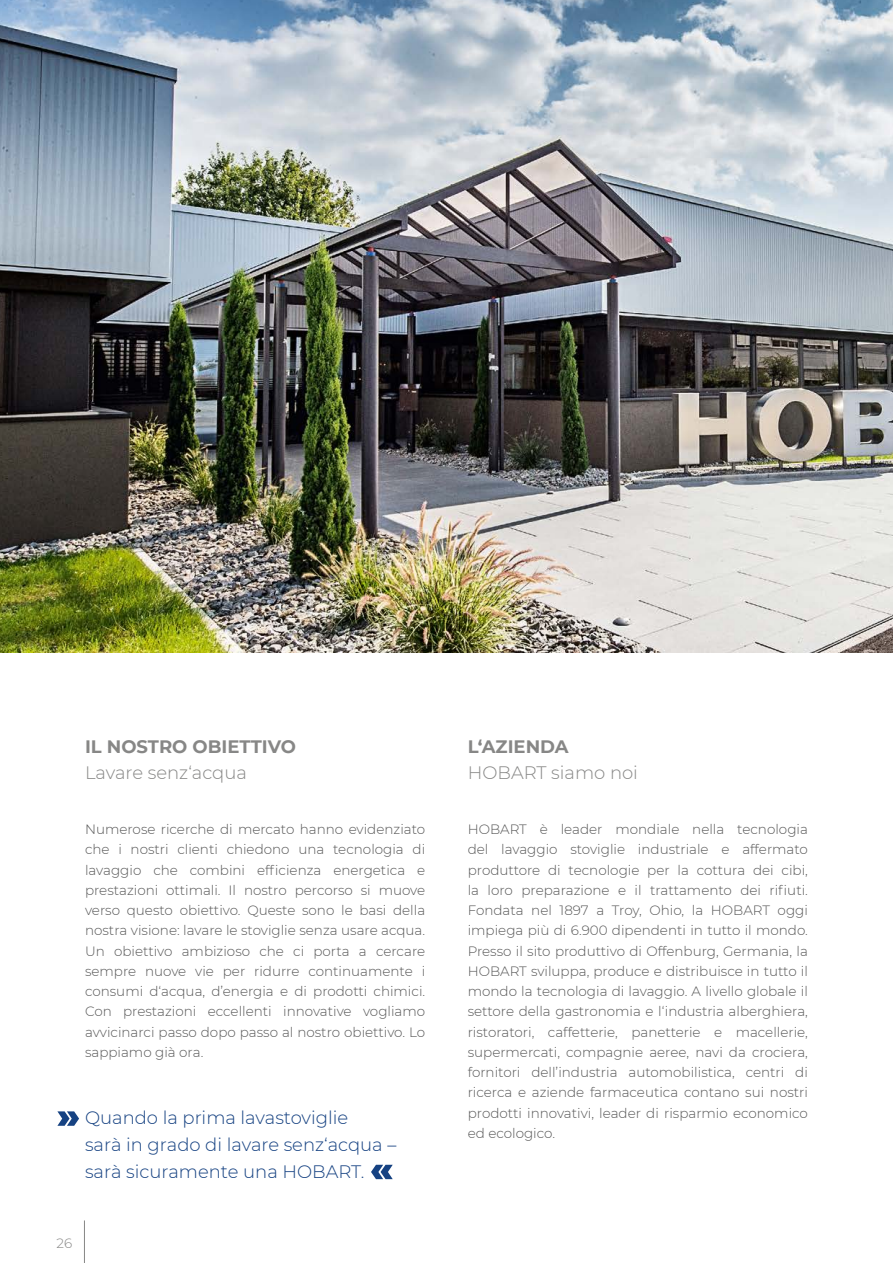
<style>
.page{position:relative;width:893px;height:1263px;background:#fff}
.page>*{position:absolute;margin:0;border:0;box-sizing:border-box;transform-origin:0 0}
.t1{font:300 18px/27px "Montserrat";color:#164282}
.t2{font:300 18px "Montserrat";color:#878786}
.t3{font:700 18px "Montserrat";color:#878786}
.t4{font:300 13.5px/20.2px "Montserrat";color:#565656;text-align:justify}
.t5{font:300 13.5px "Montserrat";color:#878786}
</style>
<div class="page">
<img style="left:0;top:0;width:893px;height:652px">
<img style="left:892px;top:0;width:1px;height:238px">
<svg style="left:371px;top:1165px;width:22px;height:14px"></svg>
<svg style="left:57px;top:1111px;width:22px;height:15px"></svg>
<hr style="left:84px;top:1220px;width:1px;height:43px;background:#878786">
<h1 class="t3" style="left:85px;top:734px;width:212px">IL NOSTRO OBIETTIVO</h1>
<h1 class="t2" style="left:85px;top:760px;width:163px">Lavare senz‘acqua</h1>
<p class="t4" style="left:85px;top:819px;width:342px">Numerose ricerche di mercato hanno evidenziato che i nostri clienti chiedono una tecnologia di lavaggio che combini efficienza energetica e prestazioni ottimali. Il nostro percorso si muove verso questo obiettivo. Queste sono le basi della nostra visione: lavare le stoviglie senza usare acqua.<br>Un obiettivo ambizioso che ci porta a cercare sempre nuove vie per ridurre continuamente i consumi d‘acqua, d’energia e di prodotti chimici.<br>Con prestazioni eccellenti innovative vogliamo avvicinarci passo dopo passo al nostro obiettivo. Lo sappiamo già ora.</p>
<h1 class="t1" style="left:85px;top:1104px;width:313px">Quando la prima lavastoviglie<br>sarà in grado di lavare senz‘acqua – sarà sicuramente una HOBART.</h1>
<p class="t5" style="left:57px;top:1234px;width:17px">26</p>
<h1 class="t3" style="left:468px;top:734px;width:102px">L‘AZIENDA</h1>
<h1 class="t2" style="left:468px;top:760px;width:172px">HOBART siamo noi</h1>
<p class="t4" style="left:468px;top:819px;width:342px">HOBART è leader mondiale nella tecnologia del lavaggio stoviglie industriale e affermato produttore di tecnologie per la cottura dei cibi, la loro preparazione e il trattamento dei rifiuti.<br>Fondata nel 1897 a Troy, Ohio, la HOBART oggi impiega più di 6.900 dipendenti in tutto il mondo.<br>Presso il sito produttivo di Offenburg, Germania, la HOBART sviluppa, produce e distribuisce in tutto il mondo la tecnologia di lavaggio. A livello globale il settore della gastronomia e l‘industria alberghiera, ristoratori, caffetterie, panetterie e macellerie, supermercati, compagnie aeree, navi da crociera, fornitori dell’industria automobilistica, centri di ricerca e aziende farmaceutica contano sui nostri prodotti innovativi, leader di risparmio economico ed ecologico.</p>
</div>
